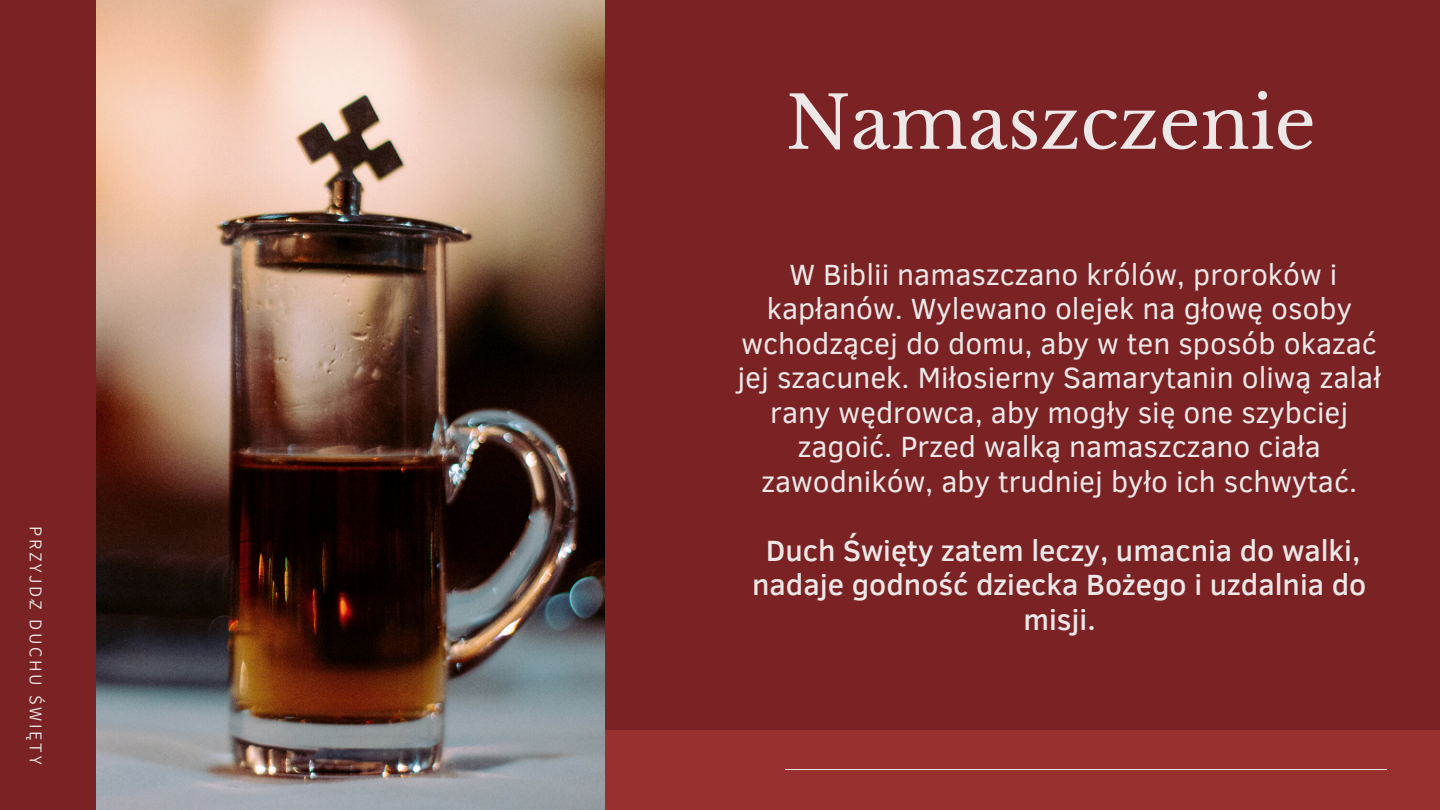
<style>
.page{position:relative;width:1440px;height:810px;background:#7b2225}
.page>*{position:absolute;margin:0;border:0;box-sizing:border-box;transform-origin:0 0}
.t1{font:72px "Libre Baskerville";color:#ede8e7}
.t2{font:30px/34.5px "Clear Sans";color:#ede8e7;text-align:center}
.t3{font:500 30px/34.5px "Clear Sans";color:#ede8e7;text-align:center}
.t4{font:18px "Assistant";letter-spacing:.15em;color:#ede8e7}
</style>
<div class="page">
<div style="left:540px;top:730px;width:900px;height:80px;background:#993030"></div>
<hr style="left:786px;top:769px;width:601px;height:1px;background:#ede8e7">
<img style="left:96px;top:0;width:508px;height:810px">
<p class="t4" style="left:48px;top:526px;width:73px;rotate:90deg">PRZYJD</p>
<p class="t4" style="left:39px;top:600px;width:5px;rotate:90deg">Ź</p>
<p class="t4" style="left:48px;top:619px;width:147px;rotate:90deg">DUCHU ŚWIĘTY</p>
<h1 class="t1" style="left:786px;top:79px;width:532px">Namaszczenie</h1>
<p class="t2" style="left:737px;top:256px;width:645px">W Biblii namaszczano królów, proroków i kapłanów. Wylewano olejek na głowę osoby wchodzącej do domu, aby w ten sposób okazać jej szacunek. Miłosierny Samarytanin oliwą zalał rany wędrowca, aby mogły się one szybciej zagoić. Przed walką namaszczano ciała zawodników, aby trudniej było ich schwytać.</p>
<p class="t3" style="left:752px;top:532px;width:616px">Duch Święty zatem leczy, umacnia do walki, nadaje godność dziecka Bożego i uzdalnia do misji.</p>
</div>
